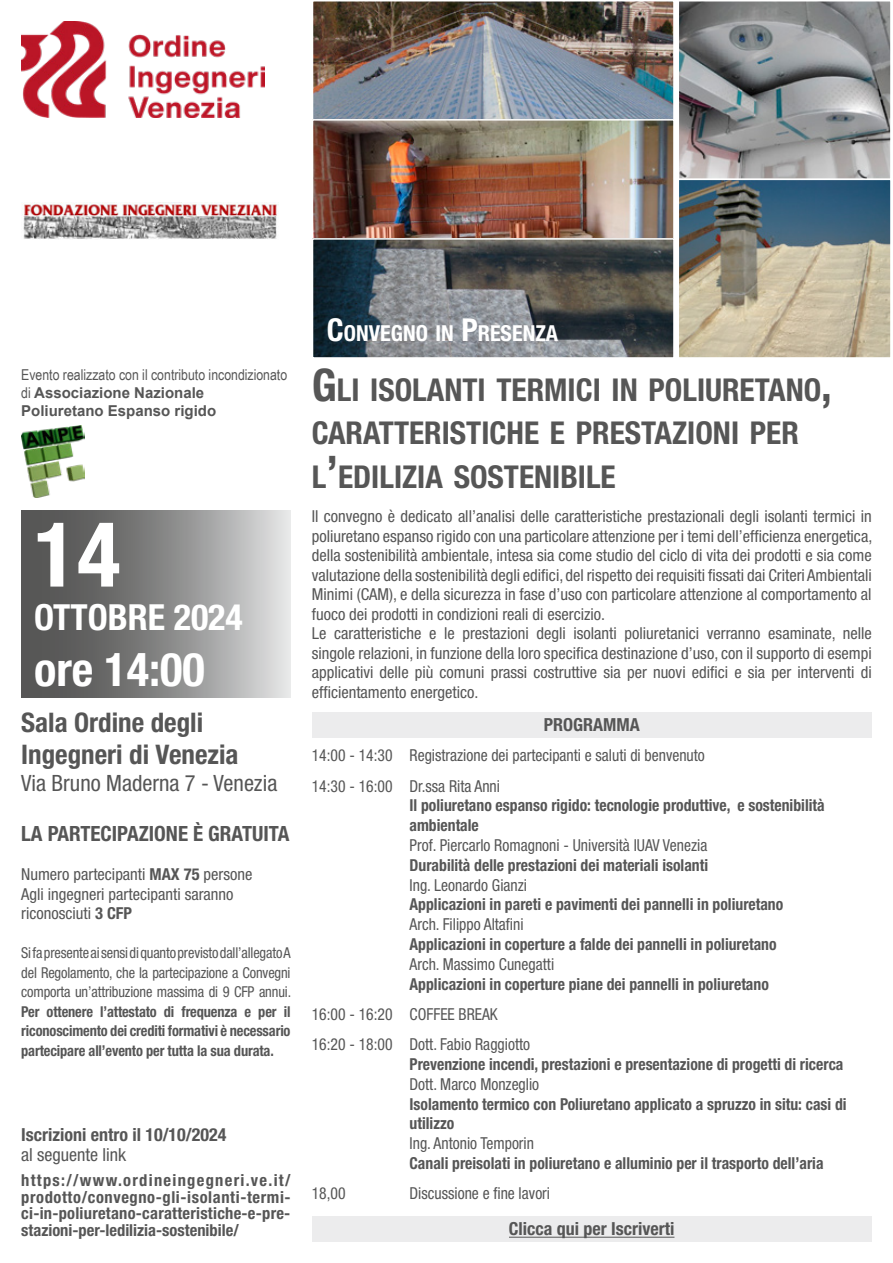
<style>
.page{position:relative;width:893px;height:1263px;background:#fff}
.page>*{position:absolute;margin:0;border:0;box-sizing:border-box;transform-origin:0 0}
.t1{font:700 condensed 90px "Helvetica Neue LT Pro";color:#fff}
.t2{font:700 condensed 46.5px "Helvetica Neue LT Pro";color:#fff}
.t3{font:700 condensed 36px "Helvetica Neue LT Pro";color:#fff}
.t4{font:700 condensed 31.5px/43.5px "Helvetica Neue LT Pro";color:#565656}
.t5{font:700 condensed 27px/32.4px "Helvetica Neue LT Pro";color:#565656}
.t6{font:condensed 22.5px "Helvetica Neue LT Pro";color:#565656}
.t7{font:700 condensed 22.05px "Helvetica Neue LT Pro";color:#fff}
.t8{font:700 condensed 21px "Helvetica Neue LT Pro";color:#565656}
.t9{font:700 condensed 18px "Helvetica Neue LT Pro";color:#565656}
.t10{font:condensed 18px "Helvetica Neue LT Pro";color:#565656}
.t11{font:condensed 16.5px/19.5px "Helvetica Neue LT Pro";color:#565656}
.t12{font:700 condensed 16.5px/19.8px "Helvetica Neue LT Pro";color:#565656;scale:.95 1}
.t13{font:condensed 16.5px/30.3px "Helvetica Neue LT Pro";color:#565656;scale:.95 1}
.t14{font:700 condensed 16.5px/16.5px "Helvetica Neue LT Pro";color:#565656;text-align:justify}
.t15{font:condensed 15px/19.5px "Helvetica Neue LT Pro";letter-spacing:-.01em;color:#565656;text-align:justify;scale:.96 1}
.t16{font:700 condensed 15px/19.5px "Helvetica Neue LT Pro";letter-spacing:-.01em;color:#565656;text-align:justify;scale:.96 1}
.t17{font:700 15px/18px "Arial";color:#565656}
.t18{font:15px "Arial Narrow";color:#565656}
.s1{font-family:"Arial Narrow";font-weight:400}
.s2{font-weight:700}
.s3{font-size:31.5px}
.s4{font-size:45px}
</style>
<div class="page">
<img style="left:22px;top:426px;width:63px;height:71px">
<img style="left:315px;top:3px;width:357px;height:353px">
<div style="left:312px;top:0;width:363px;height:121px;border:2px solid #fff"></div>
<img style="left:681px;top:3px;width:208px;height:353px">
<div style="left:678px;top:0;width:214px;height:180px;border:2px solid #fff"></div>
<div style="left:678px;top:179px;width:214px;height:180px;border:2px solid #fff"></div>
<div style="left:312px;top:119px;width:363px;height:121px;border:2px solid #fff"></div>
<div style="left:312px;top:238px;width:363px;height:121px;border:2px solid #fff"></div>
<img style="left:21px;top:21px;width:243px;height:97px">
<img style="left:22px;top:203px;width:257px;height:36px">
<div style="left:312px;top:712px;width:560px;height:26px;background:#ececed"></div>
<svg style="left:21px;top:510px;width:270px;height:188px;background:#8a8a8a"></svg>
<div style="left:312px;top:1216px;width:560px;height:26px;background:#ececed"></div>
<hr style="left:509px;top:1237px;width:165px;height:1px;background:#565656">
<p class="t18" style="left:21px;top:363px;width:267px">Evento realizzato con il contributo incondizionato</p>
<p class="t17" style="left:21px;top:383px;width:197px"><span class="s1">di</span> Associazione Nazionale<br>Poliuretano Espanso rigido</p>
<h1 class="t1" style="left:34px;top:500px;width:88px">14</h1>
<h3 class="t3" style="left:34px;top:595px;width:210px">OTTOBRE 2024</h3>
<h2 class="t2" style="left:34px;top:641px;width:172px">ore 14:00</h2>
<h3 class="t5" style="left:21px;top:705px;width:219px">Sala Ordine degli<br>Ingegneri di Venezia</h3>
<h3 class="t6" style="left:21px;top:770px;width:258px">Via Bruno Maderna 7 - Venezia</h3>
<p class="t8" style="left:21px;top:821px;width:270px">LA PARTECIPAZIONE È GRATUITA</p>
<p class="t11" style="left:21px;top:865px;width:233px">Numero partecipanti <span class="s2">MAX 75</span> persone<br>Agli ingegneri partecipanti saranno riconosciuti <span class="s2">3 CFP</span></p>
<p class="t15" style="left:21px;top:943px;width:283px">Si fa presente ai sensi di quanto previsto dall’allegato A del Regolamento, che la partecipazione a Convegni comporta un’attribuzione massima di 9 CFP annui.</p>
<p class="t16" style="left:21px;top:1001px;width:282px">Per ottenere l’attestato di frequenza e per il riconoscimento dei crediti formativi è necessario partecipare all’evento per tutta la sua durata.</p>
<p class="t9" style="left:21px;top:1124px;width:207px">Iscrizioni entro il 10/10/2024</p>
<p class="t10" style="left:21px;top:1144px;width:106px">al seguente link</p>
<p class="t14" style="left:21px;top:1172px;width:271px">https://www.ordineingegneri.ve.it/ prodotto/convegno-gli-isolanti-termi&shy;ci-in-poliuretano-caratteristiche-e-pre&shy;stazioni-per-ledilizia-sostenibile/</p>
<h3 class="t7" style="left:327px;top:320px;width:233px"><span class="s3">C</span>ONVEGNO IN <span class="s3">P</span>RESENZA</h3>
<h3 class="t4" style="left:312px;top:367px;width:522px"><span class="s4">G</span>LI ISOLANTI TERMICI IN POLIURETANO<span class="s4">,<br></span>CARATTERISTICHE E PRESTAZIONI PER<br>L<span class="s4">’</span>EDILIZIA SOSTENIBILE</h3>
<p class="t11" style="left:312px;top:506px;width:562px">Il convegno è dedicato all’analisi delle caratteristiche prestazionali degli isolanti termici in poliuretano espanso rigido con una particolare attenzione per i temi dell’efficienza energetica, della sostenibilità ambientale, intesa sia come studio del ciclo di vita dei prodotti e sia come valutazione della sostenibilità degli edifici, del rispetto dei requisiti fissati dai Criteri Ambientali Minimi (CAM), e della sicurezza in fase d’uso con particolare attenzione al comportamento al fuoco dei prodotti in condizioni reali di esercizio.<br>Le caratteristiche e le prestazioni degli isolanti poliuretanici verranno esaminate, nelle singole relazioni, in funzione della loro specifica destinazione d’uso, con il supporto di esempi applicativi delle più comuni prassi costruttive sia per nuovi edifici e sia per interventi di efficientamento energetico.</p>
<p class="t9" style="left:544px;top:714px;width:98px">PROGRAMMA</p>
<p class="t13" style="left:312px;top:740px;width:415px">14:00 - 14:30 Registrazione dei partecipanti e saluti di benvenuto<br>14:30 - 16:00 Dr.ssa Rita Anni</p>
<p class="t12" style="left:410px;top:795px;width:438px">Il poliuretano espanso rigido: tecnologie produttive, e sostenibilità ambientale</p>
<p class="t13" style="left:410px;top:830px;width:315px">Prof. Piercarlo Romagnoni - Università IUAV Venezia</p>
<p class="t12" style="left:410px;top:855px;width:316px">Durabilità delle prestazioni dei materiali isolanti</p>
<p class="t13" style="left:410px;top:869px;width:125px">Ing. Leonardo Gianzi</p>
<p class="t12" style="left:410px;top:894px;width:395px">Applicazioni in pareti e pavimenti dei pannelli in poliuretano</p>
<p class="t13" style="left:410px;top:909px;width:122px">Arch. Filippo Altafini</p>
<p class="t12" style="left:410px;top:934px;width:388px">Applicazioni in coperture a falde dei pannelli in poliuretano</p>
<p class="t13" style="left:410px;top:949px;width:154px">Arch. Massimo Cunegatti</p>
<p class="t12" style="left:410px;top:973px;width:380px">Applicazioni in coperture piane dei pannelli in poliuretano</p>
<p class="t13" style="left:312px;top:999px;width:231px">16:00 - 16:20 COFFEE BREAK<br>16:20 - 18:00 Dott. Fabio Raggiotto</p>
<p class="t12" style="left:410px;top:1054px;width:458px">Prevenzione incendi, prestazioni e presentazione di progetti di ricerca</p>
<p class="t13" style="left:410px;top:1069px;width:138px">Dott. Marco Monzeglio</p>
<p class="t12" style="left:410px;top:1093px;width:462px">Isolamento termico con Poliuretano applicato a spruzzo in situ: casi di utilizzo</p>
<p class="t13" style="left:410px;top:1128px;width:133px">Ing. Antonio Temporin</p>
<p class="t12" style="left:410px;top:1153px;width:437px">Canali preisolati in poliuretano e alluminio per il trasporto dell’aria</p>
<p class="t13" style="left:312px;top:1178px;width:37px">18,00</p>
<p class="t13" style="left:410px;top:1178px;width:149px">Discussione e fine lavori</p>
<p class="t9" style="left:509px;top:1218px;width:167px">Clicca qui per Iscriverti</p>
</div>
